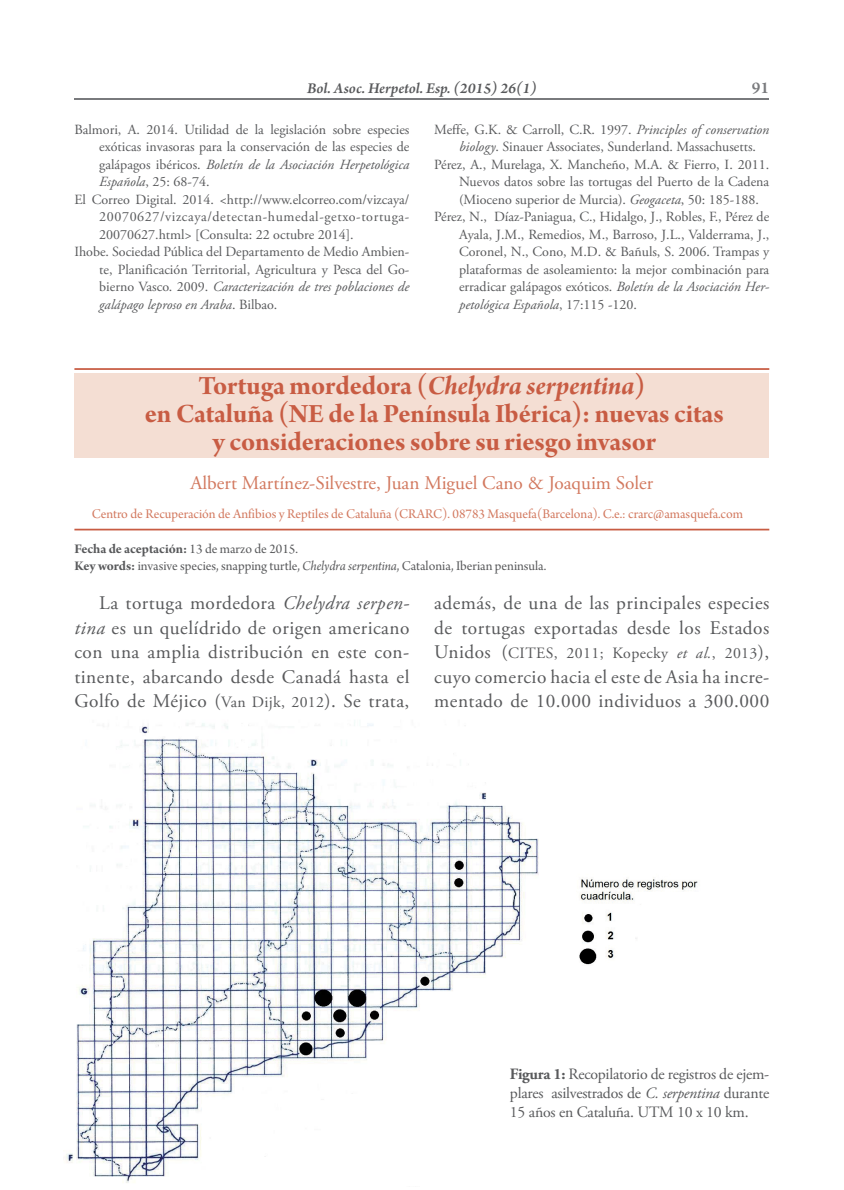
<style>
.page{position:relative;width:844px;height:1190px;background:#fff}
.page>*{position:absolute;margin:0;border:0;box-sizing:border-box;transform-origin:0 0}
.t1{font:28px "Arno Pro Bold Subhead";color:#c85c43}
.t2{font:19.25px/24.5px "Adobe Garamond Pro";letter-spacing:.025em;color:#58595b}
.t3{font:19.25px "Adobe Garamond Pro";color:#d2785e}
.t4{font:600 17.5px "Arno Pro";color:#797a7d}
.t5{font:15.75px/18.9px "Adobe Garamond Pro";letter-spacing:-.015em;color:#58595b;text-align:justify}
.t6{font:15.75px "Adobe Garamond Pro";letter-spacing:.025em;color:#58595b}
.t7{font:italic 600 15.75px "Arno Pro";color:#58595b}
.t8{font:14px "Adobe Garamond Pro";color:#58595b}
.t9{font:italic 14px "Adobe Garamond Pro";color:#58595b}
.t10{font:14px "Arno Pro Subhead";color:#d2785e}
.t11{font:14px "Arno Pro Subhead";color:#58595b}
.t12{font:14px "Adobe Garamond Pro";letter-spacing:.045em;color:#58595b}
.t13{font:14px "Arno Pro Bold Subhead";color:#58595b}
.s1{font-style:normal}
.s2{font-style:italic}
.s3{font-family:"Arno Pro Bold Italic Subhead"}
.s4{font-family:"Arno Pro Subhead"}
.s5{font-family:"Arno Pro Bold Subhead"}
.s6{font-family:"Arno Pro Italic Subhead"}
.s7{font-size:15.75px}
.s8{font-size:19.25px}
.s9{font-weight:700}
</style>
<div class="page">
<hr style="left:74px;top:99px;width:695px;height:1px;background:#797a7d">
<div style="left:74px;top:373px;width:695px;height:85px;background:#f4ded3"></div>
<hr style="left:74px;top:368px;width:695px;height:2px;background:#c85c43">
<hr style="left:74px;top:529px;width:695px;height:1px;background:#c85c43">
<img style="left:65px;top:722px;width:474px;height:461px">
<div style="left:390px;top:1029px;width:453px;height:157px;background:#fff"></div>
<img style="left:579px;top:878px;width:119px;height:87px">
<p class="t7" style="left:307px;top:78px;width:231px">Bol. Asoc. Herpetol. Esp. (2015) 26(1)</p>
<p class="t4" style="left:751px;top:76px;width:19px">91</p>
<p class="t8" style="left:74px;top:124px;width:336px">Balmori, A. 2014. Utilidad de la legislación sobre especies</p>
<p class="t8" style="left:99px;top:141px;width:312px">exóticas invasoras para la conservación de las especies de</p>
<p class="t9" style="left:99px;top:159px;width:312px"><span class="s1">galápagos ibéricos.</span> Boletín de la Asociación Herpetológica</p>
<p class="t8" style="left:99px;top:176px;width:112px"><span class="s2">Española</span>, 25: 68-74.</p>
<p class="t8" style="left:74px;top:194px;width:336px">El Correo Digital. 2014. &lt;http://www.elcorreo.com/vizcaya/</p>
<p class="t12" style="left:99px;top:211px;width:311px">20070627/vizcaya/detectan-humedal-getxo-tortuga-</p>
<p class="t8" style="left:99px;top:229px;width:256px">20070627.html&gt; [Consulta: 22 octubre 2014].</p>
<p class="t8" style="left:74px;top:246px;width:336px">Ihobe. Sociedad Pública del Departamento de Medio Ambien-</p>
<p class="t8" style="left:99px;top:264px;width:312px">te, Planificación Territorial, Agricultura y Pesca del Go-</p>
<p class="t9" style="left:99px;top:281px;width:312px"><span class="s1">bierno Vasco. 2009.</span> Caracterización de tres poblaciones de</p>
<p class="t9" style="left:99px;top:299px;width:179px">galápago leproso en Araba<span class="s1">. Bilbao.</span></p>
<p class="t8" style="left:434px;top:124px;width:336px">Meffe, G.K. &amp; Carroll, C.R. 1997. <span class="s2">Principles of conservation</span></p>
<p class="t8" style="left:459px;top:141px;width:298px"><span class="s2">biology</span>. Sinauer Associates, Sunderland. Massachusetts.</p>
<p class="t8" style="left:434px;top:159px;width:336px">Pérez, A., Murelaga, X. Mancheño, M.A. &amp; Fierro, I. 2011.</p>
<p class="t8" style="left:459px;top:176px;width:312px">Nuevos datos sobre las tortugas del Puerto de la Cadena</p>
<p class="t8" style="left:459px;top:194px;width:301px">(Mioceno superior de Murcia). <span class="s2">Geogaceta</span>, 50: 185-188.</p>
<p class="t8" style="left:434px;top:211px;width:336px">Pérez, N., Díaz-Paniagua, C., Hidalgo, J., Robles, F., Pérez de</p>
<p class="t8" style="left:459px;top:229px;width:312px">Ayala, J.M., Remedios, M., Barroso, J.L., Valderrama, J.,</p>
<p class="t8" style="left:459px;top:246px;width:312px">Coronel, N., Cono, M.D. &amp; Bañuls, S. 2006. Trampas y</p>
<p class="t8" style="left:459px;top:264px;width:312px">plataformas de asoleamiento: la mejor combinación para</p>
<p class="t8" style="left:459px;top:281px;width:312px">erradicar galápagos exóticos. <span class="s2">Boletín de la Asociación Her-</span></p>
<p class="t9" style="left:459px;top:299px;width:179px">petológica Española<span class="s1">, 17:115 -120.</span></p>
<h1 class="t1" style="left:198px;top:375px;width:448px">Tortuga mordedora (<span class="s3">Chelydra serpentina</span>)</h1>
<h1 class="t1" style="left:145px;top:403px;width:580px">en Cataluña (NE de la Península Ibérica): nuevas citas</h1>
<h1 class="t1" style="left:212px;top:431px;width:445px">y consideraciones sobre su riesgo invasor</h1>
<h2 class="t3" style="left:190px;top:475px;width:464px">Albert Martínez-Silvestre, Juan Miguel Cano &amp; Joaquim Soler</h2>
<p class="t10" style="left:92px;top:508px;width:652px">Centro de Recuperación de Anfibios y Reptiles de Cataluña (CRARC). 08783 Masquefa(Barcelona). C.e.: crarc@amasquefa.com</p>
<p class="t13" style="left:74px;top:543px;width:225px">Fecha de aceptación: <span class="s4">13 de marzo de 2015.</span></p>
<p class="t11" style="left:74px;top:561px;width:473px"><span class="s5">Key words:</span> invasive species, snapping turtle, <span class="s6">Chelydra serpentina</span>, Catalonia, Iberian peninsula.</p>
<h2 class="t2" style="left:74px;top:592px;width:336px;text-align:justify;text-indent:25px">La tortuga mordedora <span class="s2">Chelydra serpen&shy;tina</span> es un quelídrido de origen americano con una amplia distribución en este con&shy;tinente, abarcando desde Canadá hasta el Golfo de Méjico (<span class="s7">Van Dijk, 2012</span>). Se trata,</h2>
<h2 class="t2" style="left:434px;top:592px;width:336px">además, de una de las principales especies de tortugas exportadas desde los Estados</h2>
<p class="t6" style="left:434px;top:647px;width:336px"><span class="s8">Unidos (</span>CITES, 2011; Kopecky <span class="s2">et al.</span>, 2013<span class="s8">),</span></p>
<h2 class="t2" style="left:434px;top:666px;width:336px">cuyo comercio hacia el este de Asia ha incre&shy;mentado de 10.000 individuos a 300.000</h2>
<p class="t5" style="left:510px;top:1066px;width:261px"><span class="s9">Figura 1:</span> Recopilatorio de registros de ejem&shy;plares asilvestrados de <span class="s2">C. serpentina</span> durante 15 años en Cataluña. UTM 10 x 10 km.</p>
</div>
